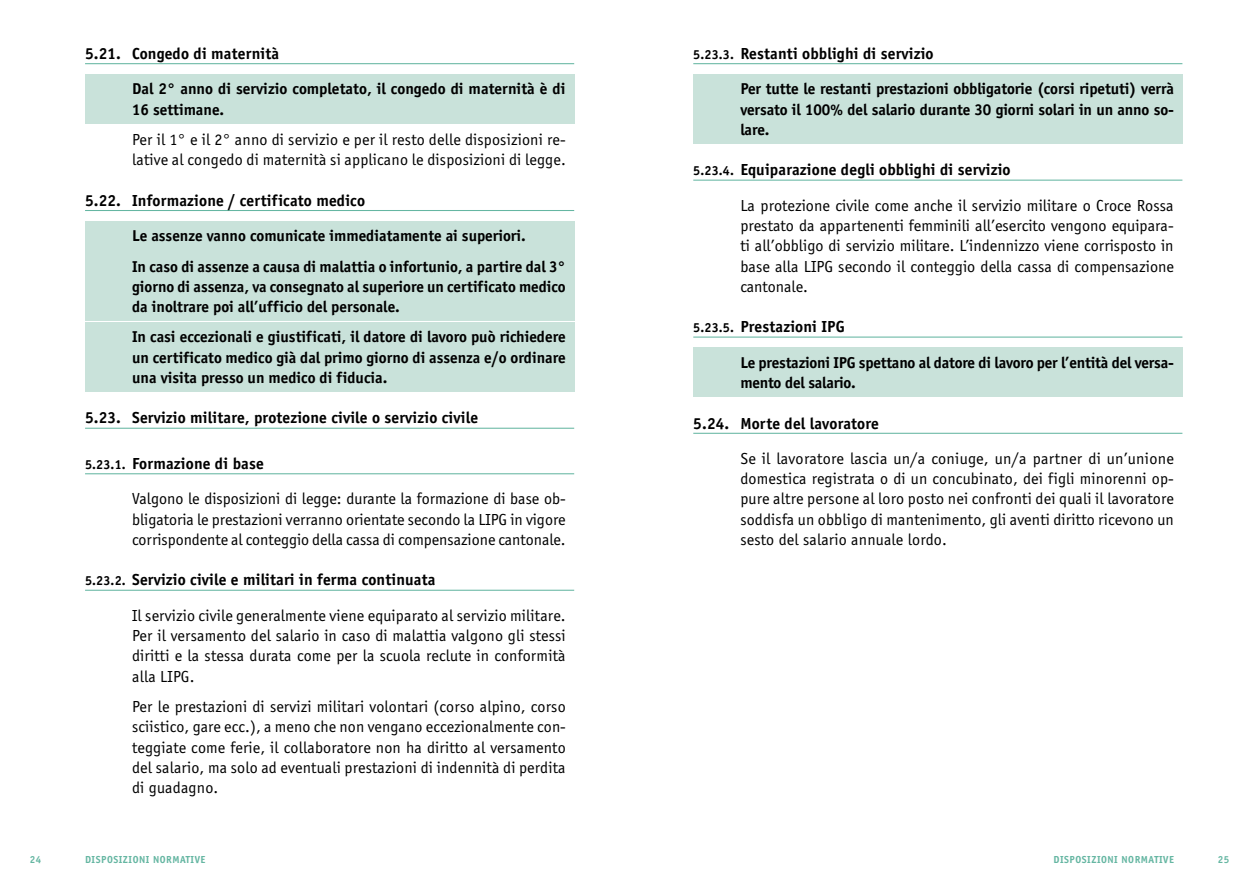
<style>
.page{position:relative;width:1259px;height:893px;background:#fff}
.page>*{position:absolute;margin:0;border:0;box-sizing:border-box;transform-origin:0 0}
.t1{font:16.5px/20.2px "Officina Sans";letter-spacing:.005em;color:#000}
.t2{font:700 16.5px "Officina Sans";letter-spacing:.01em;color:#000}
.t3{font:700 16.2px/20.2px "Officina Sans";color:#000}
.t4{font:700 10.5px "Officina Sans";letter-spacing:.05em;color:#65b6a2}
.s1{font-weight:700;font-size:13.5px}
.s2{font-weight:700}
.s3{font-size:13.5px}
</style>
<div class="page">
<hr style="left:85px;top:63px;width:489px;height:1px;background:#65b6a2">
<div style="left:85px;top:74px;width:489px;height:50px;background:#c9e2da"></div>
<hr style="left:85px;top:210px;width:489px;height:1px;background:#65b6a2">
<div style="left:85px;top:221px;width:489px;height:29px;background:#c9e2da"></div>
<div style="left:85px;top:251px;width:489px;height:70px;background:#c9e2da"></div>
<div style="left:85px;top:322px;width:489px;height:70px;background:#c9e2da"></div>
<hr style="left:85px;top:428px;width:489px;height:1px;background:#65b6a2">
<hr style="left:85px;top:473px;width:489px;height:1px;background:#65b6a2">
<hr style="left:85px;top:590px;width:489px;height:1px;background:#65b6a2">
<hr style="left:693px;top:63px;width:489px;height:1px;background:#65b6a2">
<div style="left:693px;top:74px;width:489px;height:70px;background:#c9e2da"></div>
<hr style="left:693px;top:180px;width:489px;height:1px;background:#65b6a2">
<hr style="left:693px;top:337px;width:489px;height:1px;background:#65b6a2">
<div style="left:693px;top:347px;width:489px;height:50px;background:#c9e2da"></div>
<hr style="left:693px;top:433px;width:489px;height:1px;background:#65b6a2">
<p class="t2" style="left:85px;top:43px;width:196px">5.21. Congedo di maternità</p>
<p class="t3" style="left:132px;top:79px;width:435px">Dal 2° anno di servizio completato, il congedo di maternità è di<br>16 settimane.</p>
<p class="t1" style="left:132px;top:130px;width:435px">Per il 1° e il 2° anno di servizio e per il resto delle disposizioni re&shy;lative al congedo di maternità si applicano le disposizioni di legge.</p>
<p class="t2" style="left:85px;top:190px;width:281px">5.22. Informazione / certificato medico</p>
<p class="t3" style="left:132px;top:221px;width:435px;line-height:30.3px">Le assenze vanno comunicate immediatamente ai superiori.<br>In caso di assenze a causa di malattia o infortunio, a partire dal 3°</p>
<p class="t3" style="left:132px;top:276px;width:435px">giorno di assenza, va consegnato al superiore un certificato medico da inoltrare poi all’ufficio del personale.</p>
<p class="t3" style="left:132px;top:327px;width:435px;text-align:justify">In casi eccezionali e giustificati, il datore di lavoro può richiedere un certificato medico già dal primo giorno di assenza e/o ordinare una visita presso un medico di fiducia.</p>
<p class="t2" style="left:85px;top:408px;width:394px">5.23. Servizio militare, protezione civile o servizio civile</p>
<p class="t1" style="left:132px;top:446px;width:435px;line-height:35.4px;text-indent:-47px"><span class="s1">5.23.1.</span> <span class="s2">Formazione di base<br></span>Valgono le disposizioni di legge: durante la formazione di base ob-</p>
<p class="t1" style="left:132px;top:509px;width:435px">bligatoria le prestazioni verranno orientate secondo la LIPG in vigore corrispondente al conteggio della cassa di compensazione cantonale.</p>
<p class="t1" style="left:132px;top:562px;width:435px;line-height:35.4px;text-indent:-47px"><span class="s1">5.23.2.</span> <span class="s2">Servizio civile e militari in ferma continuata<br></span>Il servizio civile generalmente viene equiparato al servizio militare.</p>
<p class="t1" style="left:132px;top:626px;width:435px;text-align:justify">Per il versamento del salario in caso di malattia valgono gli stessi diritti e la stessa durata come per la scuola reclute in conformità alla LIPG.</p>
<p class="t1" style="left:132px;top:697px;width:435px;text-align:justify">Per le prestazioni di servizi militari volontari (corso alpino, corso sciistico, gare ecc.), a meno che non vengano eccezionalmente con&shy;teggiate come ferie, il collaboratore non ha diritto al versamento del salario, ma solo ad eventuali prestazioni di indennità di perdita di guadagno.</p>
<p class="t2" style="left:693px;top:43px;width:242px"><span class="s3">5.23.3.</span> Restanti obblighi di servizio</p>
<p class="t3" style="left:740px;top:79px;width:435px;text-align:justify">Per tutte le restanti prestazioni obbligatorie (corsi ripetuti) verrà versato il 100% del salario durante 30 giorni solari in un anno so&shy;lare.</p>
<p class="t1" style="left:740px;top:152px;width:435px;line-height:35.4px;text-indent:-47px"><span class="s1">5.23.4.</span> <span class="s2">Equiparazione degli obblighi di servizio<br></span>La protezione civile come anche il servizio militare o Croce Rossa</p>
<p class="t1" style="left:740px;top:216px;width:435px;text-align:justify">prestato da appartenenti femminili all’esercito vengono equipara&shy;ti all’obbligo di servizio militare. L’indennizzo viene corrisposto in base alla LIPG secondo il conteggio della cassa di compensazione cantonale.</p>
<p class="t2" style="left:693px;top:317px;width:153px"><span class="s3">5.23.5.</span> Prestazioni IPG</p>
<p class="t3" style="left:740px;top:352px;width:435px">Le prestazioni IPG spettano al datore di lavoro per l’entità del versa&shy;mento del salario.</p>
<p class="t2" style="left:693px;top:413px;width:187px">5.24. Morte del lavoratore</p>
<p class="t1" style="left:740px;top:449px;width:435px;text-align:justify">Se il lavoratore lascia un/a coniuge, un/a partner di un’unione domestica registrata o di un concubinato, dei figli minorenni op&shy;pure altre persone al loro posto nei confronti dei quali il lavoratore soddisfa un obbligo di mantenimento, gli aventi diritto ricevono un sesto del salario annuale lordo.</p>
<p class="t4" style="left:85px;top:853px;width:122px">DISPOSIZIONI NORMATIVE</p>
<p class="t4" style="left:1053px;top:853px;width:122px">DISPOSIZIONI NORMATIVE</p>
<p class="t4" style="left:30px;top:853px;width:13px">24</p>
<p class="t4" style="left:1217px;top:853px;width:13px">25</p>
</div>
